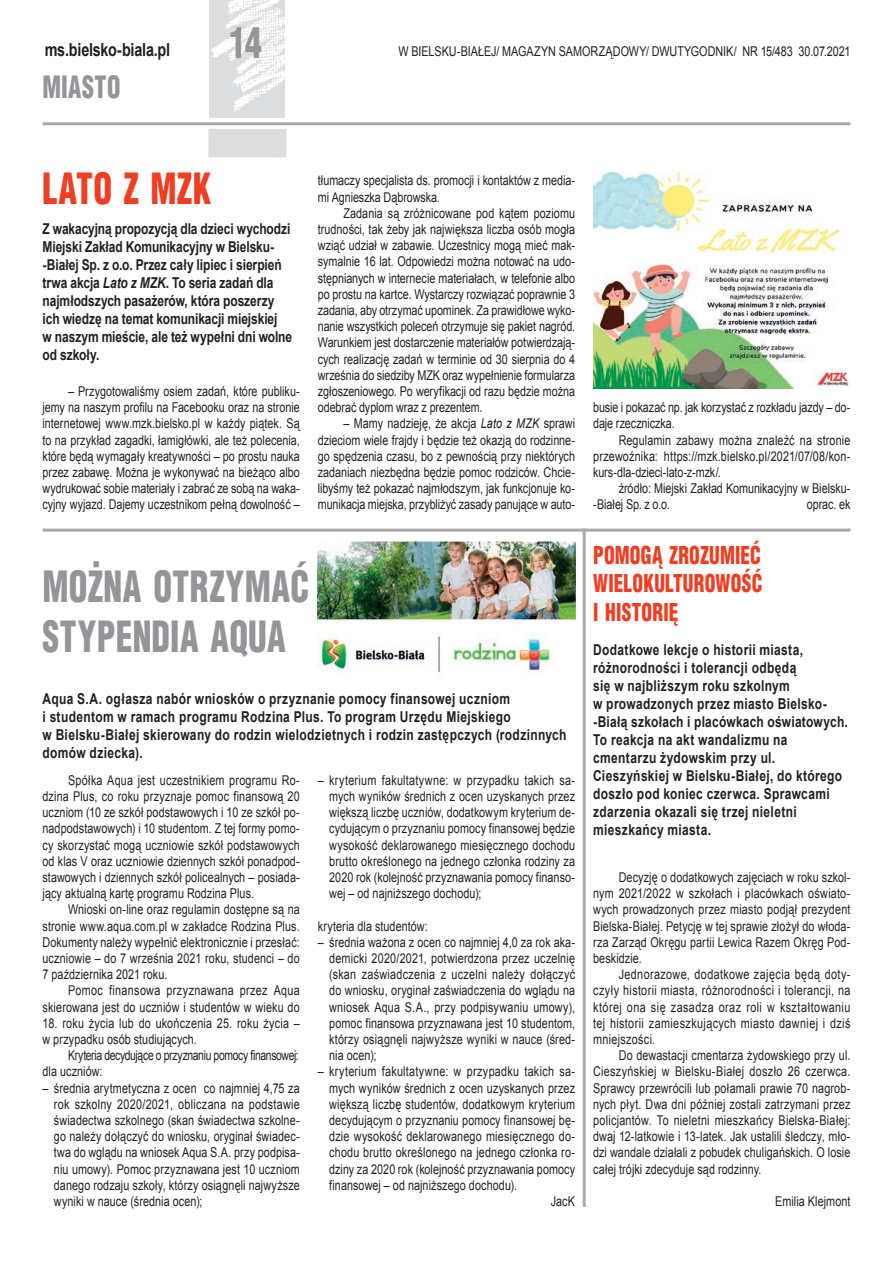
<style>
.page{position:relative;width:893px;height:1263px;background:#fff}
.page>*{position:absolute;margin:0;border:0;box-sizing:border-box;transform-origin:0 0}
.t1{font:900 42px/50.4px "Switzerland Cond";letter-spacing:.015em;color:#939598;scale:.8 1}
.t2{font:900 42px "Switzerland Cond";letter-spacing:.015em;color:#ef3e22;scale:.8 1}
.t3{font:900 30px "Switzerland Cond";letter-spacing:.02em;color:#939598;scale:.8 1}
.t4{font:900 24px/28.8px "Switzerland Cond";letter-spacing:.01em;color:#ef3e22;text-align:justify;scale:.8 1}
.t5{font:700 18px "Arial";letter-spacing:-.015em;color:#231f20;scale:.8 1}
.t6{font:700 15px/18px "Arial";letter-spacing:.025em;color:#231f20;scale:.8 1}
.t7{font:700 15px/18px "Arial";letter-spacing:-.005em;color:#231f20;scale:.8 1}
.t8{font:13.5px/16.2px "Arial";letter-spacing:.005em;color:#231f20;text-align:justify;scale:.8 1}
.t9{font:13.5px/16.2px "Arial";letter-spacing:-.03em;color:#231f20;scale:.77 1}
.t10{font:13.5px "Arial";letter-spacing:.025em;color:#231f20;scale:.8 1}
.s1{font-style:italic}
</style>
<div class="page">
<hr style="left:43px;top:122px;width:807px;height:3px;background:#a8a9ad">
<img style="left:209px;top:0;width:76px;height:118px">
<div style="left:208px;top:129px;width:78px;height:28px;background:#dcdddf"></div>
<img style="left:593px;top:173px;width:257px;height:215px">
<img style="left:318px;top:541px;width:257px;height:132px">
<hr style="left:43px;top:529px;width:807px;height:3px;background:#a8a9ad">
<hr style="left:583px;top:529px;width:3px;height:678px;background:#a8a9ad">
<h1 class="t1" style="left:230px;top:17px;width:42px">14</h1>
<h3 class="t5" style="left:45px;top:37px;width:158px">ms.bielsko-biala.pl</h3>
<p class="t8" style="left:399px;top:43px;width:566px">W BIELSKU-BIAŁEJ/ MAGAZYN SAMORZĄDOWY/ DWUTYGODNIK/ NR 15/483 30.07.2021</p>
<h2 class="t3" style="left:43px;top:68px;width:99px">MIASTO</h2>
<h1 class="t2" style="left:43px;top:162px;width:213px">LATO Z MZK</h1>
<p class="t7" style="left:43px;top:220px;width:314px">Z wakacyjną propozycją dla dzieci wychodzi Miejski Zakład Komunikacyjny w Bielsku--Białej Sp. z o.o. Przez cały lipiec i sierpień trwa akcja <span class="s1">Lato z MZK</span>. To seria zadań dla najmłodszych pasażerów, która poszerzy ich wiedzę na temat komunikacji miejskiej<br>w naszym mieście, ale też wypełni dni wolne od szkoły.</p>
<p class="t8" style="left:43px;top:383px;width:323px;text-indent:26px">– Przygotowaliśmy osiem zadań, które publiku&shy;jemy na naszym profilu na Facebooku oraz na stronie internetowej www.mzk.bielsko.pl w każdy piątek. Są to na przykład zagadki, łamigłówki, ale też polecenia, które będą wymagały kreatywności – po prostu nauka przez zabawę. Można je wykonywać na bieżąco albo wydrukować sobie materiały i zabrać ze sobą na waka&shy;cyjny wyjazd. Dajemy uczestnikom pełną dowolność –</p>
<p class="t8" style="left:318px;top:172px;width:323px">tłumaczy specjalista ds. promocji i kontaktów z media&shy;mi Agnieszka Dąbrowska.</p>
<p class="t8" style="left:318px;top:205px;width:323px;text-indent:26px">Zadania są zróżnicowane pod kątem poziomu trudności, tak żeby jak największa liczba osób mogła wziąć udział w zabawie. Uczestnicy mogą mieć mak&shy;symalnie 16 lat. Odpowiedzi można notować na udo&shy;stępnianych w internecie materiałach, w telefonie albo po prostu na kartce. Wystarczy rozwiązać poprawnie 3 zadania, aby otrzymać upominek. Za prawidłowe wyko&shy;nanie wszystkich poleceń otrzymuje się pakiet nagród.<br>Warunkiem jest dostarczenie materiałów potwierdzają&shy;cych realizację zadań w terminie od 30 sierpnia do 4 września do siedziby MZK oraz wypełnienie formularza zgłoszeniowego. Po weryfikacji od razu będzie można odebrać dyplom wraz z prezentem.</p>
<p class="t8" style="left:318px;top:415px;width:323px;text-indent:26px">– Mamy nadzieję, że akcja <span class="s1">Lato z MZK</span> sprawi dzieciom wiele frajdy i będzie też okazją do rodzinne&shy;go spędzenia czasu, bo z pewnością przy niektórych zadaniach niezbędna będzie pomoc rodziców. Chcie&shy;libyśmy też pokazać najmłodszym, jak funkcjonuje ko&shy;munikacja miejska, przybliżyć zasady panujące w auto-</p>
<h1 class="t1" style="left:43px;top:560px;width:335px">MOŻNA OTRZYMAĆ<br>STYPENDIA AQUA</h1>
<p class="t6" style="left:43px;top:690px;width:657px">Aqua S.A. ogłasza nabór wniosków o przyznanie pomocy finansowej uczniom<br>i studentom w ramach programu Rodzina Plus. To program Urzędu Miejskiego<br>w Bielsku-Białej skierowany do rodzin wielodzietnych i rodzin zastępczych (rodzinnych domów dziecka).</p>
<p class="t8" style="left:43px;top:772px;width:323px;text-indent:26px">Spółka Aqua jest uczestnikiem programu Ro&shy;dzina Plus, co roku przyznaje pomoc finansową 20 uczniom (10 ze szkół podstawowych i 10 ze szkół po&shy;nadpodstawowych) i 10 studentom. Z tej formy pomo&shy;cy skorzystać mogą uczniowie szkół podstawowych od klas V oraz uczniowie dziennych szkół ponadpod&shy;stawowych i dziennych szkół policealnych – posiada&shy;jący aktualną kartę programu Rodzina Plus.</p>
<p class="t8" style="left:42px;top:901px;width:323px;text-indent:26px">Wnioski on-line oraz regulamin dostępne są na stronie www.aqua.com.pl w zakładce Rodzina Plus.<br>Dokumenty należy wypełnić elektronicznie i przesłać: uczniowie – do 7 września 2021 roku, studenci – do 7 października 2021 roku.</p>
<p class="t8" style="left:43px;top:982px;width:323px;text-align:right">Pomoc finansowa przyznawana przez Aqua skierowana jest do uczniów i studentów w wieku do</p>
<p class="t8" style="left:43px;top:1015px;width:323px">18. roku życia lub do ukończenia 25. roku życia – w przypadku osób studiujących.</p>
<p class="t9" style="left:43px;top:1047px;width:334px;text-indent:26px">Kryteria decydujące o przyznaniu pomocy finansowej: dla uczniów:</p>
<p class="t8" style="left:54px;top:1080px;width:309px;text-indent:-11px">– średnia arytmetyczna z ocen co najmniej 4,75 za rok szkolny 2020/2021, obliczana na podstawie świadectwa szkolnego (skan świadectwa szkolne&shy;go należy dołączyć do wniosku, oryginał świadec&shy;twa do wglądu na wniosek Aqua S.A. przy podpisa&shy;niu umowy). Pomoc przyznawana jest 10 uczniom danego rodzaju szkoły, którzy osiągnęli najwyższe wyniki w nauce (średnia ocen);</p>
<p class="t8" style="left:329px;top:772px;width:309px;text-indent:-11px">– kryterium fakultatywne: w przypadku takich sa&shy;mych wyników średnich z ocen uzyskanych przez większą liczbę uczniów, dodatkowym kryterium de&shy;cydującym o przyznaniu pomocy finansowej będzie wysokość deklarowanego miesięcznego dochodu brutto określonego na jednego członka rodziny za 2020 rok (kolejność przyznawania pomocy finanso&shy;wej – od najniższego dochodu);</p>
<p class="t8" style="left:318px;top:918px;width:139px">kryteria dla studentów:</p>
<p class="t8" style="left:329px;top:934px;width:309px;text-indent:-11px">– średnia ważona z ocen co najmniej 4,0 za rok aka&shy;demicki 2020/2021, potwierdzona przez uczelnię (skan zaświadczenia z uczelni należy dołączyć do wniosku, oryginał zaświadczenia do wglądu na wniosek Aqua S.A., przy podpisywaniu umowy), pomoc finansowa przyznawana jest 10 studentom, którzy osiągnęli najwyższe wyniki w nauce (śred&shy;nia ocen);</p>
<p class="t10" style="left:318px;top:1062px;width:323px">– kryterium fakultatywne: w przypadku takich sa-</p>
<p class="t8" style="left:329px;top:1080px;width:309px">mych wyników średnich z ocen uzyskanych przez</p>
<p class="t8" style="left:329px;top:1096px;width:309px">większą liczbę studentów, dodatkowym kryterium</p>
<p class="t8" style="left:329px;top:1112px;width:309px">decydującym o przyznaniu pomocy finansowej bę-</p>
<p class="t8" style="left:329px;top:1128px;width:309px">dzie wysokość deklarowanego miesięcznego do-</p>
<p class="t8" style="left:329px;top:1144px;width:309px">chodu brutto określonego na jednego członka ro-</p>
<p class="t8" style="left:329px;top:1161px;width:309px">dziny za 2020 rok (kolejność przyznawania pomocy</p>
<p class="t8" style="left:329px;top:1177px;width:236px">finansowej – od najniższego dochodu).</p>
<p class="t8" style="left:551px;top:1193px;width:32px">JacK</p>
<p class="t8" style="left:593px;top:399px;width:323px">busie i pokazać np. jak korzystać z rozkładu jazdy – do&shy;daje rzeczniczka.</p>
<p class="t8" style="left:593px;top:432px;width:323px;text-indent:26px">Regulamin zabawy można znaleźć na stronie przewoźnika: https://mzk.bielsko.pl/2021/07/08/kon&shy;kurs-dla-dzieci-lato-z-mzk/.</p>
<p class="t8" style="left:593px;top:480px;width:323px;text-indent:26px">źródło: Miejski Zakład Komunikacyjny w Bielsku--Białej Sp. z o.o.</p>
<p class="t8" style="left:807px;top:496px;width:56px">oprac. ek</p>
<h3 class="t4" style="left:593px;top:540px;width:213px">POMOGĄ ZROZUMIEĆ WIELOKULTUROWOŚĆ I HISTORIĘ</h3>
<p class="t6" style="left:593px;top:641px;width:320px">Dodatkowe lekcje o historii miasta, różnorodności i tolerancji odbędą<br>się w najbliższym roku szkolnym<br>w prowadzonych przez miasto Bielsko--Białą szkołach i placówkach oświatowych.<br>To reakcja na akt wandalizmu na cmentarzu żydowskim przy ul.<br>Cieszyńskiej w Bielsku-Białej, do którego doszło pod koniec czerwca. Sprawcami zdarzenia okazali się trzej nieletni mieszkańcy miasta.</p>
<p class="t8" style="left:593px;top:869px;width:323px;text-indent:26px">Decyzję o dodatkowych zajęciach w roku szkol&shy;nym 2021/2022 w szkołach i placówkach oświato&shy;wych prowadzonych przez miasto podjął prezydent Bielska-Białej. Petycję w tej sprawie złożył do włoda&shy;rza Zarząd Okręgu partii Lewica Razem Okręg Pod&shy;beskidzie.</p>
<p class="t8" style="left:593px;top:966px;width:323px;text-indent:26px">Jednorazowe, dodatkowe zajęcia będą doty&shy;czyły historii miasta, różnorodności i tolerancji, na której ona się zasadza oraz roli w kształtowaniu tej historii zamieszkujących miasto dawniej i dziś mniejszości.</p>
<p class="t8" style="left:593px;top:1047px;width:323px;text-indent:26px">Do dewastacji cmentarza żydowskiego przy ul.<br>Cieszyńskiej w Bielsku-Białej doszło 26 czerwca.<br>Sprawcy przewrócili lub połamali prawie 70 nagrob&shy;nych płyt. Dwa dni później zostali zatrzymani przez policjantów. To nieletni mieszkańcy Bielska-Białej: dwaj 12-latkowie i 13-latek. Jak ustalili śledczy, mło&shy;dzi wandale działali z pobudek chuligańskich. O losie całej trójki zdecyduje sąd rodzinny.</p>
<p class="t8" style="left:775px;top:1193px;width:96px">Emilia Klejmont</p>
</div>
